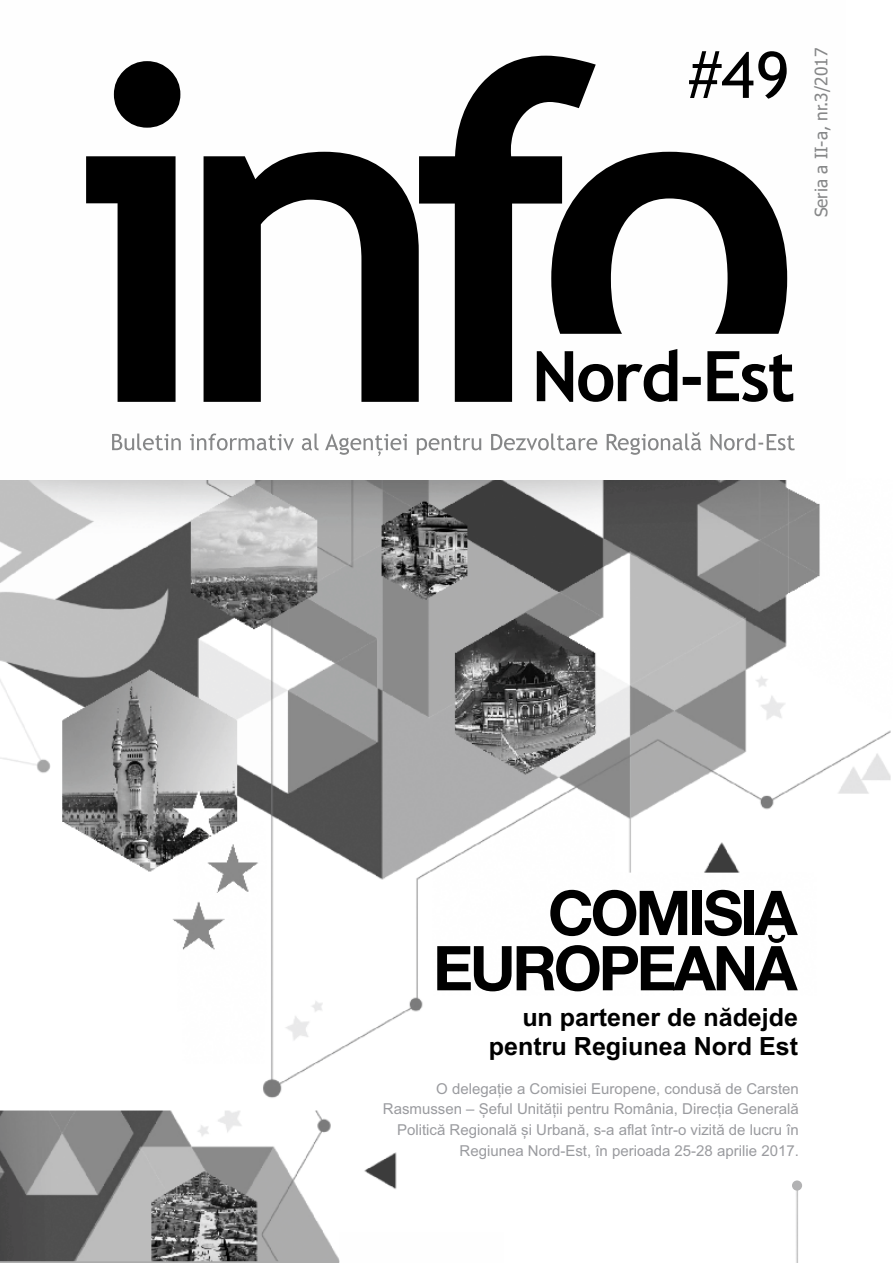
<style>
.page{position:relative;width:893px;height:1263px;background:#fff}
.page>*{position:absolute;margin:0;border:0;box-sizing:border-box;transform-origin:0 0}
.t1{font:64.05px "Trebuchet MS";color:#000}
.t2{font:61.8px/55.2px "Helvetica Neue REN RO B";letter-spacing:-.055em;color:#000;text-align:right}
.t3{font:700 25.05px/28.3px "Arial";color:#000;text-align:right}
.t4{font:17.25px "Tahoma";color:#868788}
.t5{font:15px/20.7px "Arial";color:#9a9b9f;text-align:right}
</style>
<div class="page">
<img style="left:0;top:480px;width:891px;height:783px">
<svg style="left:112px;top:432px;width:683px;height:24px"></svg>
<svg style="left:787px;top:364px;width:6px;height:38px"></svg>
<svg style="left:86px;top:56px;width:701px;height:346px"></svg>
<svg style="left:689px;top:51px;width:33px;height:47px"></svg>
<div style="left:792px;top:1180px;width:10px;height:10px;background:#b2b2b3;border-radius:50%"></div>
<svg style="left:768px;top:935px;width:17px;height:8px"></svg>
<svg style="left:0;top:1232px;width:503px;height:31px"></svg>
<h1 class="t1" style="left:721px;top:51px;width:70px">49</h1>
<p class="t4" style="left:814px;top:217px;width:171px;rotate:-90deg">Seria a II-a, nr.3/2017</p>
<h2 class="t2" style="left:433px;top:891px;width:366px">COMISIA<br>EUROPEANA</h2>
<h3 class="t3" style="left:489px;top:1005px;width:311px">un partener de nădejde pentru Regiunea Nord Est</h3>
<p class="t5" style="left:383px;top:1079px;width:417px">O delegație a Comisiei Europene, condusă de Carsten Rasmussen – Șeful Unității pentru România, Direcția Generală Politică Regională și Urbană, s-a aflat într-o vizită de lucru în Regiunea Nord-Est, în perioada 25-28 aprilie 2017.</p>
</div>
